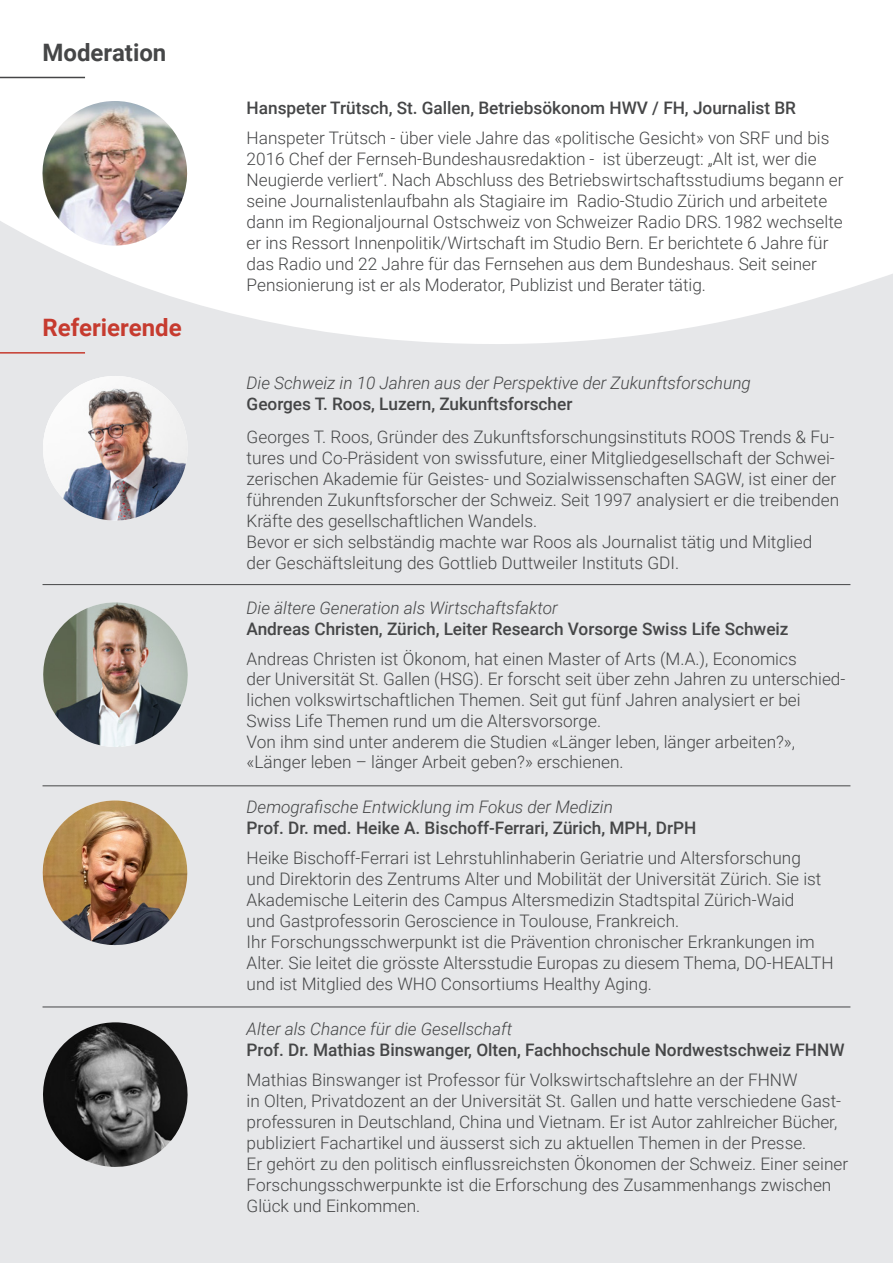
<style>
.page{position:relative;width:893px;height:1263px;background:#fff}
.page>*{position:absolute;margin:0;border:0;box-sizing:border-box;transform-origin:0 0}
.t1{font:700 24px "Roboto";color:#c63b2f}
.t2{font:700 24px "Roboto";color:#454647}
.t3{font:300 17.25px/21px "Roboto";color:#454647}
.t4{font:500 17.25px/20.7px "Roboto";color:#454647}
.t5{font:italic 300 17.25px "Roboto";color:#454647}
.s1{font-weight:300;font-style:italic}
</style>
<div class="page">
<div style="left:0;top:400px;width:893px;height:863px;background:#e6e7e9"></div>
<svg style="left:0;top:76px;width:893px;height:510px;fill:#e6e7e9"></svg>
<hr style="left:0;top:77px;width:85px;height:1px;background:#454647">
<svg style="left:38px;top:371px;width:155px;height:5px"></svg>
<img style="left:38px;top:376px;width:155px;height:150px">
<hr style="left:43px;top:584px;width:807px;height:1px;background:#454647">
<hr style="left:43px;top:785px;width:807px;height:1px;background:#454647">
<img style="left:43px;top:602px;width:145px;height:145px">
<img style="left:42px;top:800px;width:146px;height:146px">
<hr style="left:43px;top:1007px;width:807px;height:1px;background:#454647">
<img style="left:43px;top:1022px;width:145px;height:145px">
<hr style="left:0;top:352px;width:85px;height:2px;background:#c63b2f">
<svg style="left:37px;top:96px;width:155px;height:5px"></svg>
<img style="left:37px;top:101px;width:155px;height:150px">
<p class="t2" style="left:43px;top:35px;width:125px">Moderation</p>
<p class="t1" style="left:43px;top:310px;width:141px">Referierende</p>
<p class="t4" style="left:247px;top:97px;width:551px">Hanspeter Trütsch, St. Gallen, Betriebsökonom HWV / FH, Journalist BR</p>
<p class="t3" style="left:247px;top:127px;width:598px">Hanspeter Trütsch - über viele Jahre das «politische Gesicht» von SRF und bis 2016 Chef der Fernseh-Bundeshausredaktion - ist überzeugt: „Alt ist, wer die Neugierde verliert“. Nach Abschluss des Betriebswirtschaftsstudiums begann er seine Journalistenlaufbahn als Stagiaire im Radio-Studio Zürich und arbeitete dann im Regionaljournal Ostschweiz von Schweizer Radio DRS. 1982 wechselte er ins Ressort Innenpolitik/Wirtschaft im Studio Bern. Er berichtete 6 Jahre für das Radio und 22 Jahre für das Fernsehen aus dem Bundeshaus. Seit seiner Pensionierung ist er als Moderator, Publizist und Berater tätig.</p>
<p class="t5" style="left:247px;top:371px;width:506px">Die Schweiz in 10 Jahren aus der Perspektive der Zukunftsforschung</p>
<p class="t4" style="left:247px;top:393px;width:327px">Georges T. Roos, Luzern, Zukunftsforscher</p>
<p class="t3" style="left:247px;top:426px;width:594px">Georges T. Roos, Gründer des Zukunftsforschungsinstituts ROOS Trends &amp; Fu&shy;tures und Co-Präsident von swissfuture, einer Mitgliedgesellschaft der Schwei&shy;zerischen Akademie für Geistes- und Sozialwissenschaften SAGW, ist einer der führenden Zukunftsforscher der Schweiz. Seit 1997 analysiert er die treibenden Kräfte des gesellschaftlichen Wandels.<br>Bevor er sich selbständig machte war Roos als Journalist tätig und Mitglied der Geschäftsleitung des Gottlieb Duttweiler Instituts GDI.</p>
<p class="t4" style="left:247px;top:597px;width:543px"><span class="s1">Die ältere Generation als Wirtschaftsfaktor<br></span>Andreas Christen, Zürich, Leiter Research Vorsorge Swiss Life Schweiz</p>
<p class="t3" style="left:247px;top:648px;width:600px">Andreas Christen ist Ökonom, hat einen Master of Arts (M.A.), Economics<br>der Universität St. Gallen (HSG). Er forscht seit über zehn Jahren zu unterschied&shy;lichen volkswirtschaftlichen Themen. Seit gut fünf Jahren analysiert er bei Swiss Life Themen rund um die Altersvorsorge.<br>Von ihm sind unter anderem die Studien «Länger leben, länger arbeiten?», «Länger leben – länger Arbeit geben?» erschienen.</p>
<p class="t5" style="left:247px;top:795px;width:368px">Demografische Entwicklung im Fokus der Medizin</p>
<p class="t4" style="left:247px;top:817px;width:451px">Prof. Dr. med. Heike A. Bischoff-Ferrari, Zürich, MPH, DrPH</p>
<p class="t3" style="left:247px;top:847px;width:576px">Heike Bischoff-Ferrari ist Lehrstuhlinhaberin Geriatrie und Altersforschung und Direktorin des Zentrums Alter und Mobilität der Universität Zürich. Sie ist Akademische Leiterin des Campus Altersmedizin Stadtspital Zürich-Waid und Gastprofessorin Geroscience in Toulouse, Frankreich.</p>
<p class="t3" style="left:247px;top:931px;width:589px">Ihr Forschungsschwerpunkt ist die Prävention chronischer Erkrankungen im<br>Alter. Sie leitet die grösste Altersstudie Europas zu diesem Thema, DO-HEALTH und ist Mitglied des WHO Consortiums Healthy Aging.</p>
<p class="t5" style="left:247px;top:1017px;width:267px">Alter als Chance für die Gesellschaft</p>
<p class="t4" style="left:247px;top:1039px;width:599px">Prof. Dr. Mathias Binswanger, Olten, Fachhochschule Nordwestschweiz FHNW</p>
<p class="t3" style="left:247px;top:1069px;width:603px">Mathias Binswanger ist Professor für Volkswirtschaftslehre an der FHNW<br>in Olten, Privatdozent an der Universität St. Gallen und hatte verschiedene Gast&shy;professuren in Deutschland, China und Vietnam. Er ist Autor zahlreicher Bücher, publiziert Fachartikel und äusserst sich zu aktuellen Themen in der Presse.<br>Er gehört zu den politisch einflussreichsten Ökonomen der Schweiz. Einer seiner Forschungsschwerpunkte ist die Erforschung des Zusammenhangs zwischen Glück und Einkommen.</p>
</div>
